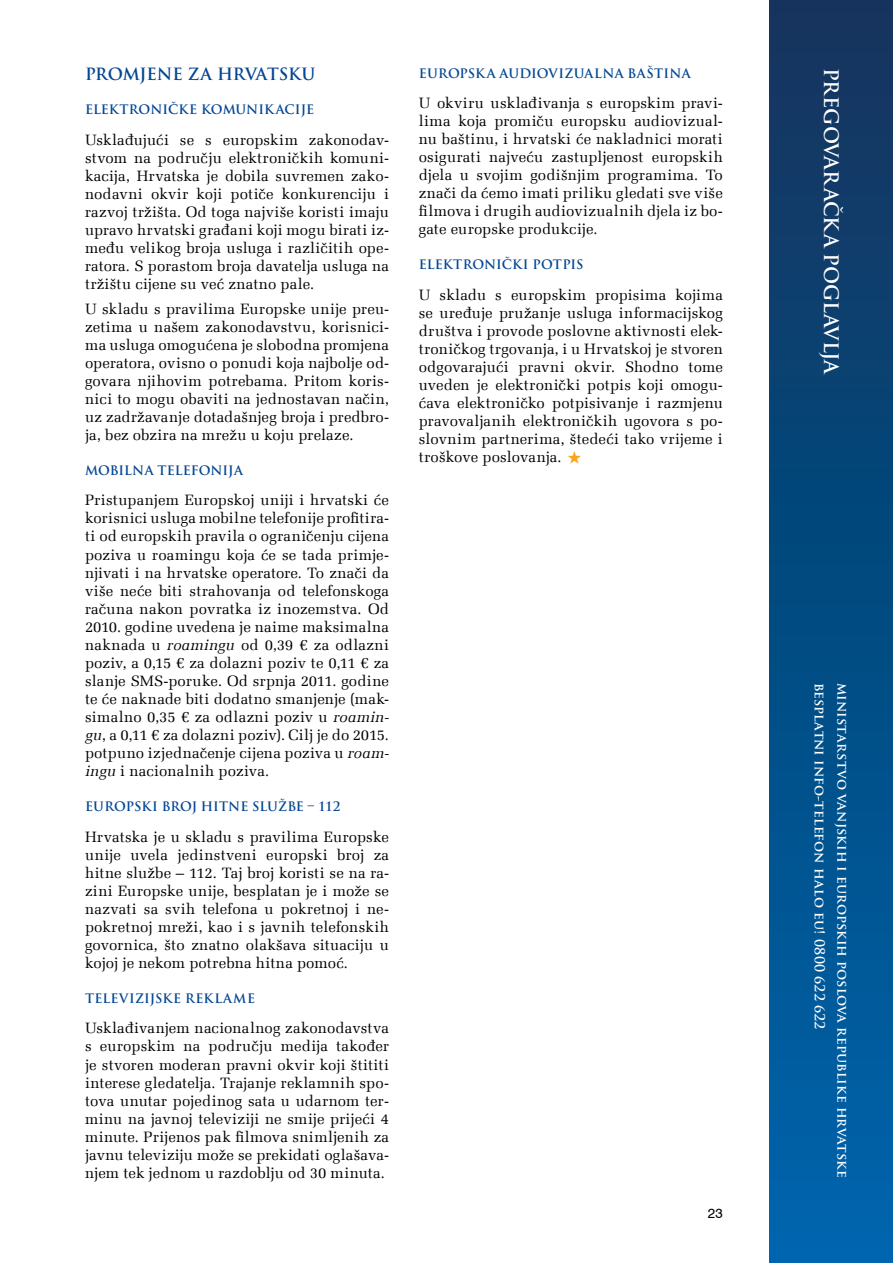
<style>
.page{position:relative;width:893px;height:1263px;background:#fff}
.page>*{position:absolute;margin:0;border:0;box-sizing:border-box;transform-origin:0 0}
.t1{font:700 19.5px "Trajan Pro";letter-spacing:-.01em;color:#fff}
.t2{font:700 16.5px "Trajan Pro";letter-spacing:-.005em;color:#034694}
.t3{font:15px/18px "Melior LT";letter-spacing:.005em;color:#000;text-align:justify}
.t4{font:700 13.5px "Trajan Pro";color:#fff}
.t5{font:13.5px "Swiss 721 BT";color:#000}
.t6{font:700 12.75px "Trajan Pro";letter-spacing:.01em;color:#034694}
.s1{font-style:italic}
</style>
<div class="page">
<div style="left:770px;top:0;width:123px;height:1263px;background:linear-gradient(to bottom,#11335b,#0065ac)"></div>
<p class="t2" style="left:85px;top:64px;width:232px">PROMJENE ZA HRVATSKU</p>
<p class="t6" style="left:85px;top:101px;width:231px">ELEKTRONIČKE KOMUNIKACIJE</p>
<p class="t3" style="left:85px;top:131px;width:306px">Usklađujući se s europskim zakonodav&shy;stvom na području elektroničkih komuni&shy;kacija, Hrvatska je dobila suvremen zako&shy;nodavni okvir koji potiče konkurenciju i razvoj tržišta. Od toga najviše koristi imaju upravo hrvatski građani koji mogu birati iz&shy;među velikog broja usluga i različitih ope&shy;ratora. S porastom broja davatelja usluga na tržištu cijene su već znatno pale.</p>
<p class="t3" style="left:85px;top:299px;width:306px">U skladu s pravilima Europske unije preu&shy;zetima u našem zakonodavstvu, korisnici&shy;ma usluga omogućena je slobodna promjena operatora, ovisno o ponudi koja najbolje od&shy;govara njihovim potrebama. Pritom koris&shy;nici to mogu obaviti na jednostavan način, uz zadržavanje dotadašnjeg broja i predbro&shy;ja, bez obzira na mrežu u koju prelaze.</p>
<p class="t6" style="left:85px;top:462px;width:159px">MOBILNA TELEFONIJA</p>
<p class="t3" style="left:85px;top:491px;width:306px">Pristupanjem Europskoj uniji i hrvatski će korisnici usluga mobilne telefonije profitira&shy;ti od europskih pravila o ograničenju cijena poziva u roamingu koja će se tada primje&shy;njivati i na hrvatske operatore. To znači da više neće biti strahovanja od telefonskoga računa nakon povratka iz inozemstva. Od 2010. godine uvedena je naime maksimalna naknada u <span class="s1">roamingu</span> od 0,39 € za odlazni poziv, a 0,15 € za dolazni poziv te 0,11 € za slanje SMS-poruke. Od srpnja 2011. godine te će naknade biti dodatno smanjenje (mak&shy;simalno 0,35 € za odlazni poziv u <span class="s1">roamin&shy;gu</span>, a 0,11 € za dolazni poziv). Cilj je do 2015. potpuno izjednačenje cijena poziva u <span class="s1">roam&shy;ingu</span> i nacionalnih poziva.</p>
<p class="t6" style="left:85px;top:798px;width:257px">EUROPSKI BROJ HITNE SLUŽBE – 112</p>
<p class="t3" style="left:85px;top:827px;width:306px">Hrvatska je u skladu s pravilima Europske unije uvela jedinstveni europski broj za hitne službe – 112. Taj broj koristi se na ra&shy;zini Europske unije, besplatan je i može se nazvati sa svih telefona u pokretnoj i ne&shy;pokretnoj mreži, kao i s javnih telefonskih govornica, što znatno olakšava situaciju u kojoj je nekom potrebna hitna pomoć.</p>
<p class="t6" style="left:85px;top:990px;width:172px">TELEVIZIJSKE REKLAME</p>
<p class="t3" style="left:85px;top:1019px;width:306px">Usklađivanjem nacionalnog zakonodavstva s europskim na području medija također je stvoren moderan pravni okvir koji štititi interese gledatelja. Trajanje reklamnih spo&shy;tova unutar pojedinog sata u udarnom ter&shy;minu na javnoj televiziji ne smije prijeći 4 minute. Prijenos pak filmova snimljenih za javnu televiziju može se prekidati oglašava&shy;njem tek jednom u razdoblju od 30 minuta.</p>
<p class="t6" style="left:419px;top:65px;width:273px">EUROPSKA AUDIOVIZUALNA BAŠTINA</p>
<p class="t3" style="left:419px;top:94px;width:306px">U okviru usklađivanja s europskim pravi&shy;lima koja promiču europsku audiovizual&shy;nu baštinu, i hrvatski će nakladnici morati osigurati najveću zastupljenost europskih djela u svojim godišnjim programima. To znači da ćemo imati priliku gledati sve više filmova i drugih audiovizualnih djela iz bo&shy;gate europske produkcije.</p>
<p class="t6" style="left:419px;top:256px;width:166px">ELEKTRONIČKI POTPIS</p>
<p class="t3" style="left:419px;top:285px;width:306px">U skladu s europskim propisima kojima se uređuje pružanje usluga informacijskog društva i provode poslovne aktivnosti elek&shy;troničkog trgovanja, i u Hrvatskoj je stvoren odgovarajući pravni okvir. Shodno tome uveden je elektronički potpis koji omogu&shy;ćava elektroničko potpisivanje i razmjenu pravovaljanih elektroničkih ugovora s po&shy;slovnim partnerima, štedeći tako vrijeme i troškove poslovanja.</p>
<p class="t5" style="left:708px;top:1205px;width:17px">23</p>
<h1 class="t1" style="left:843px;top:68px;width:310px;rotate:90deg">PREGOVARAČKA POGLAVLJA</h1>
<p class="t4" style="left:828px;top:682px;width:348px;rotate:90deg">BESPLATNI INFO-TELEFON HALO EU! 0800 622 622</p>
<p class="t4" style="left:851px;top:682px;width:497px;rotate:90deg">MINISTARSTVO VANJSKIH I EUROPSKIH POSLOVA REPUBLIKE HRVATSKE</p>
</div>
